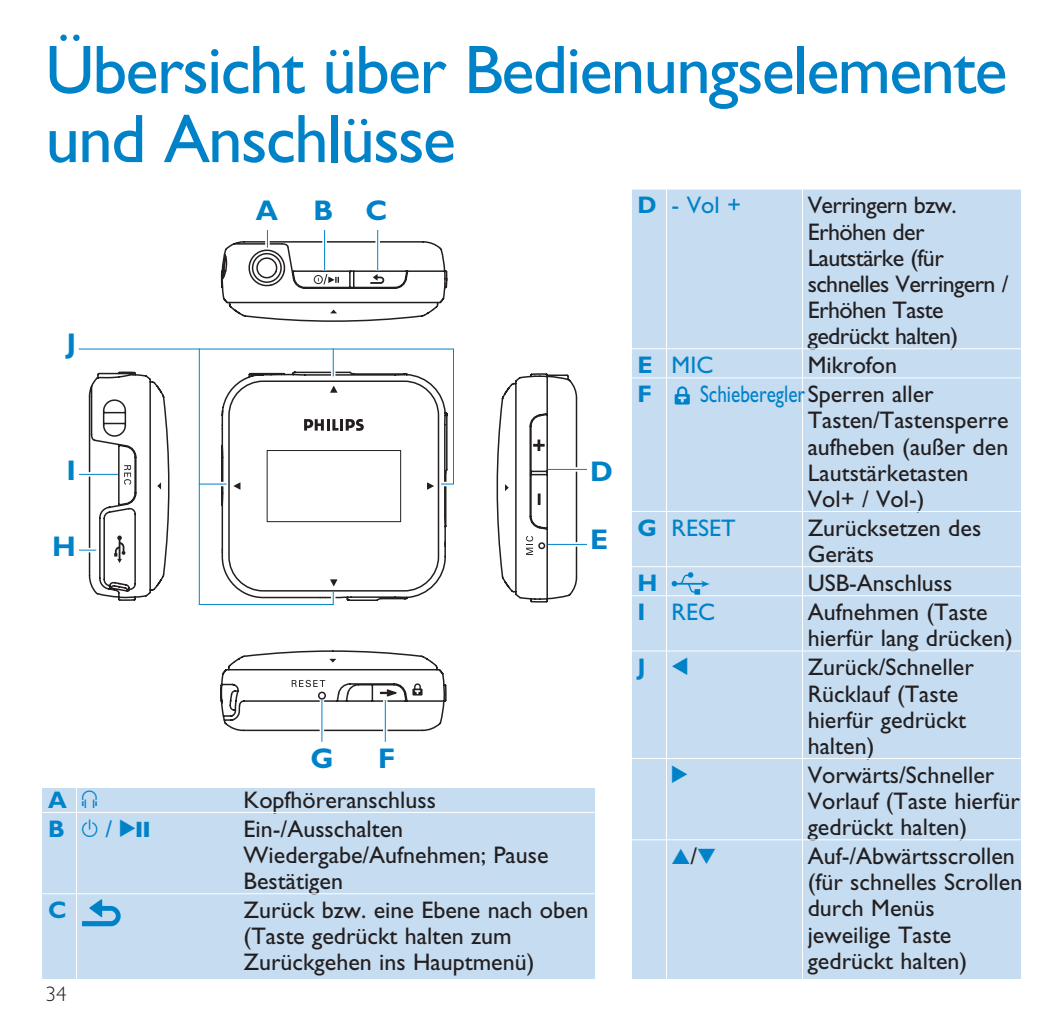
<style>
.page{position:relative;width:1063px;height:1021px;background:#fff}
.page>*{position:absolute;margin:0;border:0;box-sizing:border-box;transform-origin:0 0}
.t1{font:69px/69px "Gill Alt One";letter-spacing:-.025em;color:#0082c8}
.t2{font:700 28.5px "Gill Alt One";color:#0082c8}
.t3{font:24px/26.1px "Gill Alt One";color:#231f20}
.t4{font:24px/26.1px "Gill Alt One";letter-spacing:-.025em;color:#231f20}
.t5{font:24px "Gill Alt One";color:#0082c8}
.t6{font:24px "Audio Four 4";color:#0082c8}
.t7{font:700 24px "Gill Alt One";color:#0082c8}
.t8{font:300 21px "Gill Alt One";color:#231f20}
.s1{font-weight:700}
.s2{color:#0082c8}
.s3{font-family:"Audio Four 4";font-weight:400}
.s4{font-family:"Gill Alt One";color:#231f20}
.s5{font-family:"Audio Six 6";font-weight:400}
.s6{font-family:"Gill Alt One";font-weight:700}
.s7{font-family:"Audio Six 6"}
.s8{font-family:"Gill Alt One"}
</style>
<div class="page">
<div style="left:43px;top:788px;width:33px;height:190px;background:#c5dcf1"></div>
<div style="left:77px;top:788px;width:161px;height:190px;background:#c5dcf1"></div>
<div style="left:238px;top:788px;width:357px;height:190px;background:#c5dcf1"></div>
<hr style="left:40px;top:811px;width:559px;height:2px;background:#fff">
<hr style="left:40px;top:893px;width:559px;height:1px;background:#fff">
<svg style="left:82px;top:899px;width:39px;height:27px"></svg>
<div style="left:632px;top:190px;width:34px;height:788px;background:#c5dcf1"></div>
<div style="left:667px;top:190px;width:135px;height:788px;background:#c5dcf1"></div>
<div style="left:803px;top:190px;width:217px;height:788px;background:#c5dcf1"></div>
<hr style="left:629px;top:348px;width:402px;height:1px;background:#fff">
<hr style="left:629px;top:377px;width:402px;height:1px;background:#fff">
<hr style="left:629px;top:511px;width:402px;height:1px;background:#fff">
<hr style="left:629px;top:566px;width:402px;height:1px;background:#fff">
<hr style="left:629px;top:595px;width:402px;height:1px;background:#fff">
<hr style="left:629px;top:650px;width:402px;height:1px;background:#fff">
<hr style="left:629px;top:758px;width:402px;height:1px;background:#fff">
<hr style="left:629px;top:839px;width:402px;height:1px;background:#fff">
<svg style="left:672px;top:572px;width:38px;height:22px"></svg>
<svg style="left:675px;top:386px;width:15px;height:18px"></svg>
<svg style="left:89px;top:241px;width:341px;height:360px"></svg>
<svg style="left:220px;top:242px;width:357px;height:361px"></svg>
<svg style="left:505px;top:484px;width:4px;height:7px"></svg>
<svg style="left:220px;top:650px;width:227px;height:81px"></svg>
<svg style="left:114px;top:535px;width:11px;height:28px"></svg>
<svg style="left:314px;top:274px;width:25px;height:10px"></svg>
<svg style="left:370px;top:274px;width:14px;height:10px"></svg>
<svg style="left:526px;top:536px;width:7px;height:19px"></svg>
<svg style="left:538px;top:493px;width:3px;height:12px"></svg>
<svg style="left:533px;top:439px;width:12px;height:12px"></svg>
<div style="left:265px;top:230px;width:5px;height:18px;background:#f8fbfd"></div>
<svg style="left:383px;top:700px;width:5px;height:41px"></svg>
<svg style="left:320px;top:700px;width:4px;height:41px"></svg>
<svg style="left:322px;top:230px;width:5px;height:40px"></svg>
<svg style="left:375px;top:230px;width:5px;height:40px"></svg>
<svg style="left:548px;top:467px;width:39px;height:4px"></svg>
<svg style="left:548px;top:542px;width:39px;height:4px"></svg>
<svg style="left:79px;top:548px;width:17px;height:4px"></svg>
<svg style="left:267px;top:230px;width:1px;height:18px"></svg>
<hr style="left:385px;top:700px;width:1px;height:41px;background:#0082c8">
<hr style="left:321px;top:700px;width:1px;height:41px;background:#0082c8">
<hr style="left:324px;top:230px;width:1px;height:40px;background:#0082c8">
<hr style="left:377px;top:230px;width:1px;height:40px;background:#0082c8">
<hr style="left:548px;top:469px;width:39px;height:1px;background:#0082c8">
<hr style="left:548px;top:544px;width:39px;height:1px;background:#0082c8">
<svg style="left:79px;top:549px;width:17px;height:1px"></svg>
<svg style="left:88px;top:344px;width:370px;height:144px"></svg>
<svg style="left:78px;top:348px;width:376px;height:137px"></svg>
<svg style="left:195px;top:344px;width:169px;height:261px"></svg>
<h1 class="t1" style="left:46px;top:43px;width:964px">Übersicht über Bedienungselemente und Anschlüsse</h1>
<p class="t2" style="left:256px;top:201px;width:24px">A</p>
<p class="t2" style="left:365px;top:201px;width:23px">C</p>
<p class="t5" style="left:638px;top:197px;width:105px"><span class="s1">D</span> - Vol +</p>
<p class="t4" style="left:808px;top:195px;width:202px">Verringern bzw.<br>Erhöhen der<br>Lautstärke (für schnelles Verringern /<br>Erhöhen Taste gedrückt halten)</p>
<p class="t5" style="left:638px;top:356px;width:77px"><span class="s1">E</span> MIC</p>
<p class="t3" style="left:808px;top:354px;width:91px">Mikrofon</p>
<p class="t7" style="left:638px;top:386px;width:16px">F</p>
<p class="t3" style="left:808px;top:384px;width:202px;text-indent:-108px"><span class="s2">Schieberegler</span> Sperren aller<br>Tasten/Tastensperre aufheben (außer den<br>Lautstärketasten<br>Vol+ / Vol-)</p>
<p class="t5" style="left:638px;top:519px;width:99px"><span class="s1">G</span> RESET</p>
<p class="t3" style="left:808px;top:517px;width:175px">Zurücksetzen des<br>Geräts</p>
<p class="t7" style="left:638px;top:574px;width:21px">H</p>
<p class="t3" style="left:808px;top:572px;width:146px">USB-Anschluss</p>
<p class="t5" style="left:638px;top:603px;width:79px"><span class="s1">I</span> REC</p>
<p class="t3" style="left:808px;top:601px;width:207px">Aufnehmen (Taste hierfür lang drücken)</p>
<p class="t7" style="left:638px;top:659px;width:52px">J <span class="s3">1</span></p>
<p class="t3" style="left:808px;top:657px;width:168px">Zurück/Schneller<br>Rücklauf (Taste hierfür gedrückt halten)</p>
<p class="t6" style="left:672px;top:765px;width:18px">2</p>
<p class="t3" style="left:808px;top:764px;width:214px">Vorwärts/Schneller<br>Vorlauf (Taste hierfür gedrückt halten)</p>
<p class="t6" style="left:672px;top:846px;width:46px">3<span class="s4">/</span>4</p>
<p class="t3" style="left:808px;top:845px;width:216px">Auf-/Abwärtsscrollen (für schnelles Scrollen durch Menüs jeweilige Taste gedrückt halten)</p>
<p class="t2" style="left:314px;top:201px;width:21px">B</p>
<p class="t2" style="left:66px;top:333px;width:11px">J</p>
<p class="t2" style="left:66px;top:460px;width:11px">I</p>
<p class="t2" style="left:590px;top:461px;width:24px">D</p>
<p class="t2" style="left:590px;top:529px;width:20px">E</p>
<p class="t2" style="left:52px;top:536px;width:25px">H</p>
<p class="t2" style="left:310px;top:748px;width:25px">G</p>
<p class="t2" style="left:378px;top:748px;width:19px">F</p>
<p class="t7" style="left:48px;top:791px;width:52px">A <span class="s5">p</span></p>
<p class="t3" style="left:244px;top:789px;width:194px">Kopfhöreranschluss</p>
<p class="t6" style="left:48px;top:819px;width:103px"><span class="s6">B</span> <span class="s7">y</span><span class="s8">/</span> 2;</p>
<p class="t3" style="left:244px;top:818px;width:306px">Ein-/Ausschalten<br>Wiedergabe/Aufnehmen; Pause<br>Bestätigen</p>
<p class="t7" style="left:48px;top:901px;width:20px">C</p>
<p class="t3" style="left:244px;top:899px;width:346px">Zurück bzw. eine Ebene nach oben (Taste gedrückt halten zum<br>Zurückgehen ins Hauptmenü)</p>
<p class="t8" style="left:46px;top:986px;width:22px">34</p>
</div>
